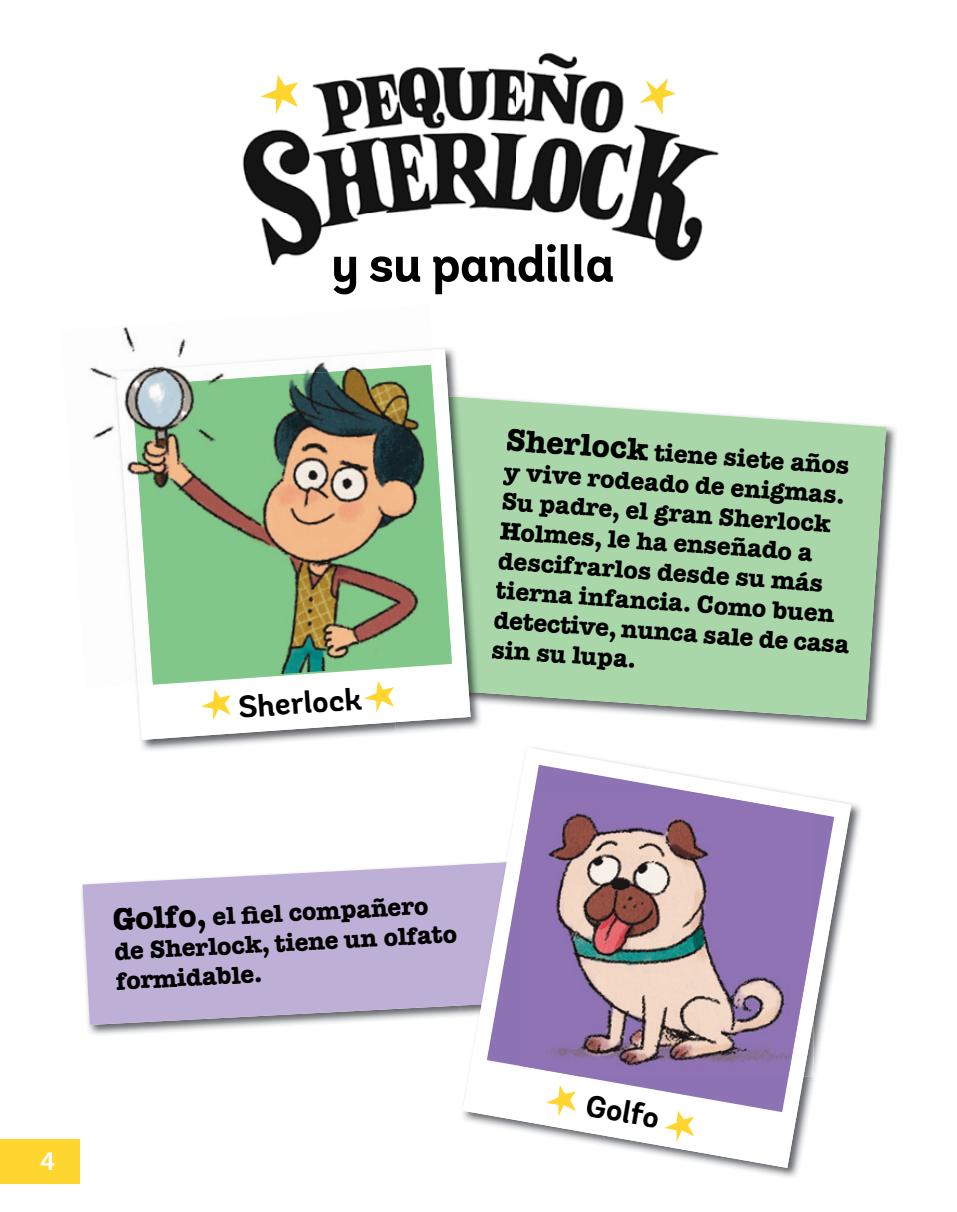
<style>
.page{position:relative;width:957px;height:1212px;background:#fff}
.page>*{position:absolute;margin:0;border:0;box-sizing:border-box;transform-origin:0 0}
.t1{font:700 51.75px "Andes";letter-spacing:-.02em;color:#000}
.t2{font:700 31.5px "Andes";color:#000}
.t3{font:600 27px "Myriad Pro";color:#fff}
.t4{font:700 24.75px/29.7px "American Typewriter Std";color:#000}
.s1{font-size:31.5px}
</style>
<div class="page">
<img style="left:242px;top:52px;width:477px;height:214px">
<svg style="left:261px;top:74px;width:37px;height:40px"></svg>
<svg style="left:639px;top:78px;width:37px;height:37px"></svg>
<img style="left:81px;top:890px;width:204px;height:145px">
<svg style="left:82px;top:864px;width:379px;height:161px;fill:#beafd6"></svg>
<img style="left:461px;top:803px;width:400px;height:374px">
<img style="left:461px;top:862px;width:2px;height:143px">
<svg style="left:463px;top:748px;width:388px;height:420px"></svg>
<svg style="left:487px;top:765px;width:347px;height:347px"></svg>
<svg style="left:546px;top:1085px;width:30px;height:32px"></svg>
<div style="left:113px;top:895px;width:345px;height:95px;background:#beafd6"></div>
<img style="left:728px;top:426px;width:169px;height:304px">
<svg style="left:482px;top:397px;width:404px;height:323px;fill:#a9d7aa"></svg>
<img style="left:334px;top:244px;width:279px;height:32px">
<img style="left:141px;top:348px;width:341px;height:403px">
<img style="left:461px;top:746px;width:21px;height:5px">
<img style="left:470px;top:396px;width:12px;height:297px">
<svg style="left:137px;top:349px;width:333px;height:391px"></svg>
<svg style="left:585px;top:1093px;width:109px;height:49px"></svg>
<div style="left:491px;top:428px;width:359px;height:244px;background:#a9d7aa"></div>
<svg style="left:201px;top:689px;width:30px;height:31px"></svg>
<svg style="left:238px;top:688px;width:156px;height:30px"></svg>
<img style="left:89px;top:326px;width:343px;height:362px">
<img style="left:114px;top:346px;width:318px;height:340px">
<img style="left:116px;top:350px;width:338px;height:334px">
<img style="left:132px;top:365px;width:320px;height:318px">
<img style="left:522px;top:794px;width:291px;height:282px">
<div style="left:0;top:1139px;width:80px;height:45px;background:#ffd530"></div>
<h1 class="t1" style="left:331px;top:244px;width:285px">y su pandilla</h1>
<p class="t2" style="left:237px;top:695px;width:125px;rotate:-4deg">Sherlock</p>
<p class="t4" style="left:507px;top:429px;width:358px;rotate:4deg"><span class="s1">Sherlock</span> tiene siete años y vive rodeado de enigmas.<br>Su padre, el gran Sherlock<br>Holmes, le ha enseñado a descifrarlos desde su más tierna infancia. Como buen detective, nunca sale de casa sin su lupa.</p>
<p class="t4" style="left:112px;top:909px;width:345px;rotate:-3deg"><span class="s1">Golfo,</span> el fi el compañero de Sherlock, tiene un olfato formidable.</p>
<p class="t3" style="left:41px;top:1145px;width:16px">4</p>
<p class="t2" style="left:588px;top:1093px;width:76px;rotate:10deg">Golfo</p>
</div>
